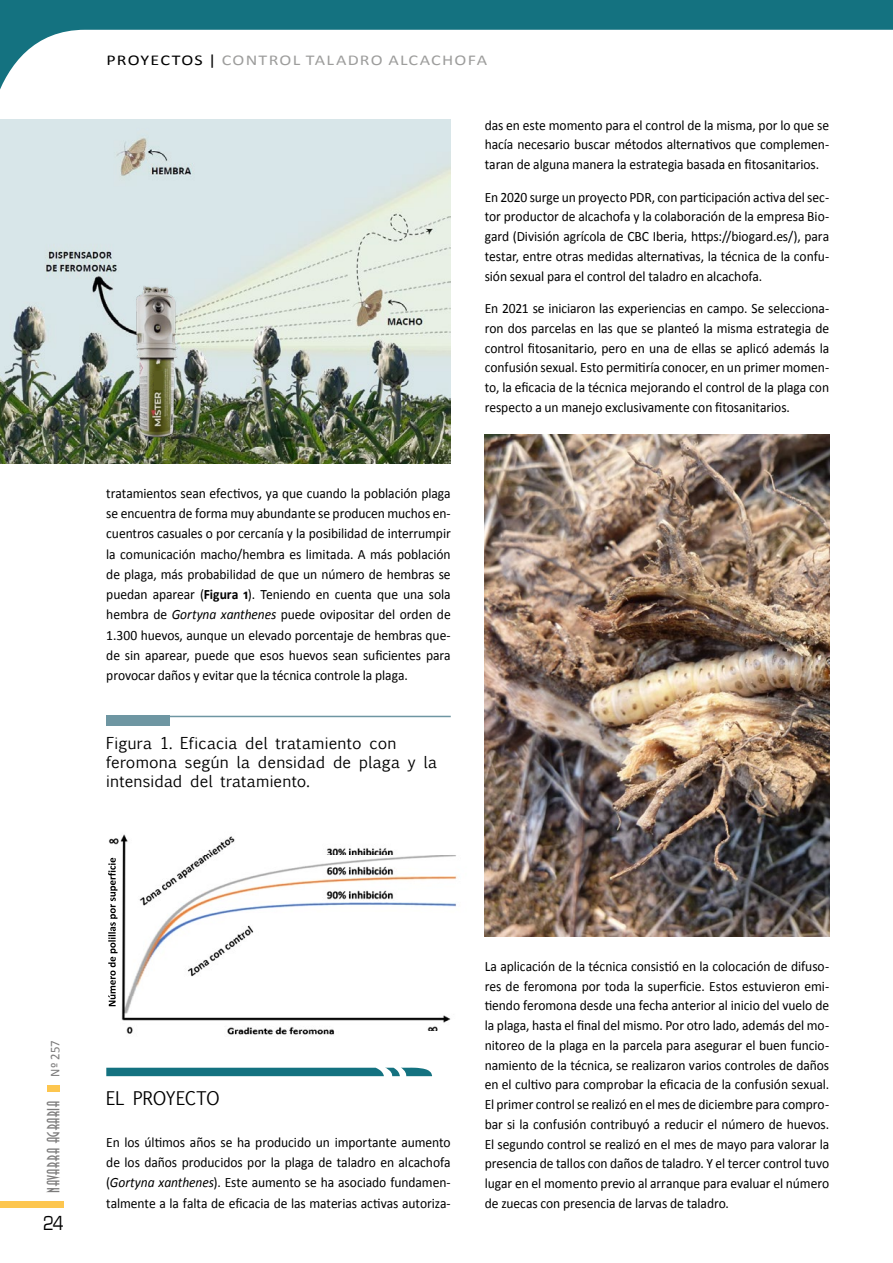
<style>
.page{position:relative;width:893px;height:1263px;background:#fff}
.page>*{position:absolute;margin:0;border:0;box-sizing:border-box;transform-origin:0 0}
.t1{font:21px "Eurostile T";color:#000;scale:.85 1}
.t2{font:18px "Euphemia UCAS";color:#000;scale:.95 1}
.t3{font:16.5px "Anastasia";letter-spacing:.04em;color:#7c7b7b;scale:.95 1}
.t4{font:15.75px/18.9px "Euphemia UCAS";letter-spacing:.01em;color:#000}
.t5{font:15px "Calibri";letter-spacing:.065em;color:#9d9d9c;scale:1.2 1}
.t6{font:14.25px/19.8px "Calibri";letter-spacing:-.005em;color:#000;text-align:justify;scale:.95 1}
.t7{font:13.5px "Calibri";color:#7c7b7b;scale:.95 1}
.s1{color:#000}
.s2{font-weight:700}
.s3{font-style:italic}
</style>
<div class="page">
<hr style="left:106px;top:716px;width:345px;height:1px;background:#6e96a2">
<div style="left:106px;top:716px;width:64px;height:10px;background:#6e96a2"></div>
<img style="left:108px;top:834px;width:350px;height:201px">
<svg style="left:108px;top:858px;width:10px;height:148px"></svg>
<svg style="left:106px;top:1067px;width:326px;height:9px;background:#338491"></svg>
<img style="left:485px;top:435px;width:344px;height:501px">
<img style="left:0;top:170px;width:451px;height:293px">
<img style="left:121px;top:279px;width:72px;height:173px">
<div style="left:154px;top:371px;width:8px;height:19px;background:#595b1f"></div>
<svg style="left:0;top:0;width:893px;height:170px"></svg>
<div style="left:0;top:1201px;width:64px;height:7px;background:#fdc64f"></div>
<div style="left:47px;top:1085px;width:13px;height:6px;background:#fdc64f"></div>
<p class="t5" style="left:107px;top:50px;width:319px"><span class="s1">PROYECTOS |</span> CONTROL TALADRO ALCACHOFA</p>
<p class="t6" style="left:106px;top:483px;width:364px;line-height:20.2px">tratamientos sean efectivos, ya que cuando la población plaga se encuentra de forma muy abundante se producen muchos en&shy;cuentros casuales o por cercanía y la posibilidad de interrumpir la comunicación macho/hembra es limitada. A más población de plaga, más probabilidad de que un número de hembras se puedan aparear (<span class="s2">Figura 1</span>). Teniendo en cuenta que una sola hembra de <span class="s3">Gortyna xanthenes</span> puede ovipositar del orden de 1.300 huevos, aunque un elevado porcentaje de hembras que&shy;de sin aparear, puede que esos huevos sean suficientes para provocar daños y evitar que la técnica controle la plaga.</p>
<p class="t4" style="left:106px;top:734px;width:332px">Figura 1. Eficacia del tratamiento con feromona según la densidad de plaga y la intensidad del tratamiento.</p>
<p class="t6" style="left:485px;top:115px;width:364px">das en este momento para el control de la misma, por lo que se hacía necesario buscar métodos alternativos que complemen&shy;taran de alguna manera la estrategia basada en fitosanitarios.</p>
<p class="t6" style="left:485px;top:187px;width:364px">En 2020 surge un proyecto PDR, con participación activa del sec&shy;tor productor de alcachofa y la colaboración de la empresa Bio&shy;gard (División agrícola de CBC Iberia, https://biogard.es/), para testar, entre otras medidas alternativas, la técnica de la confu&shy;sión sexual para el control del taladro en alcachofa.</p>
<p class="t6" style="left:485px;top:299px;width:364px">En 2021 se iniciaron las experiencias en campo. Se selecciona&shy;ron dos parcelas en las que se planteó la misma estrategia de control fitosanitario, pero en una de ellas se aplicó además la confusión sexual. Esto permitiría conocer, en un primer momen&shy;to, la eficacia de la técnica mejorando el control de la plaga con respecto a un manejo exclusivamente con fitosanitarios.</p>
<p class="t7" style="left:47px;top:1077px;width:40px;rotate:-90deg">Nº 257</p>
<p class="t3" style="left:44px;top:1193px;width:99px;rotate:-90deg">NAVARRA AGRARIA</p>
<h1 class="t1" style="left:43px;top:1212px;width:26px">24</h1>
<p class="t2" style="left:106px;top:1085px;width:121px">EL PROYECTO</p>
<p class="t6" style="left:106px;top:1132px;width:364px;line-height:20.2px">En los últimos años se ha producido un importante aumento de los daños producidos por la plaga de taladro en alcachofa (<span class="s3">Gortyna xanthenes</span>). Este aumento se ha asociado fundamen&shy;talmente a la falta de eficacia de las materias activas autoriza-</p>
<p class="t6" style="left:485px;top:956px;width:364px">La aplicación de la técnica consistió en la colocación de difuso&shy;res de feromona por toda la superficie. Estos estuvieron emi&shy;tiendo feromona desde una fecha anterior al inicio del vuelo de la plaga, hasta el final del mismo. Por otro lado, además del mo&shy;nitoreo de la plaga en la parcela para asegurar el buen funcio&shy;namiento de la técnica, se realizaron varios controles de daños en el cultivo para comprobar la eficacia de la confusión sexual.<br>El primer control se realizó en el mes de diciembre para compro&shy;bar si la confusión contribuyó a reducir el número de huevos.<br>El segundo control se realizó en el mes de mayo para valorar la presencia de tallos con daños de taladro. Y el tercer control tuvo lugar en el momento previo al arranque para evaluar el número de zuecas con presencia de larvas de taladro.</p>
</div>
